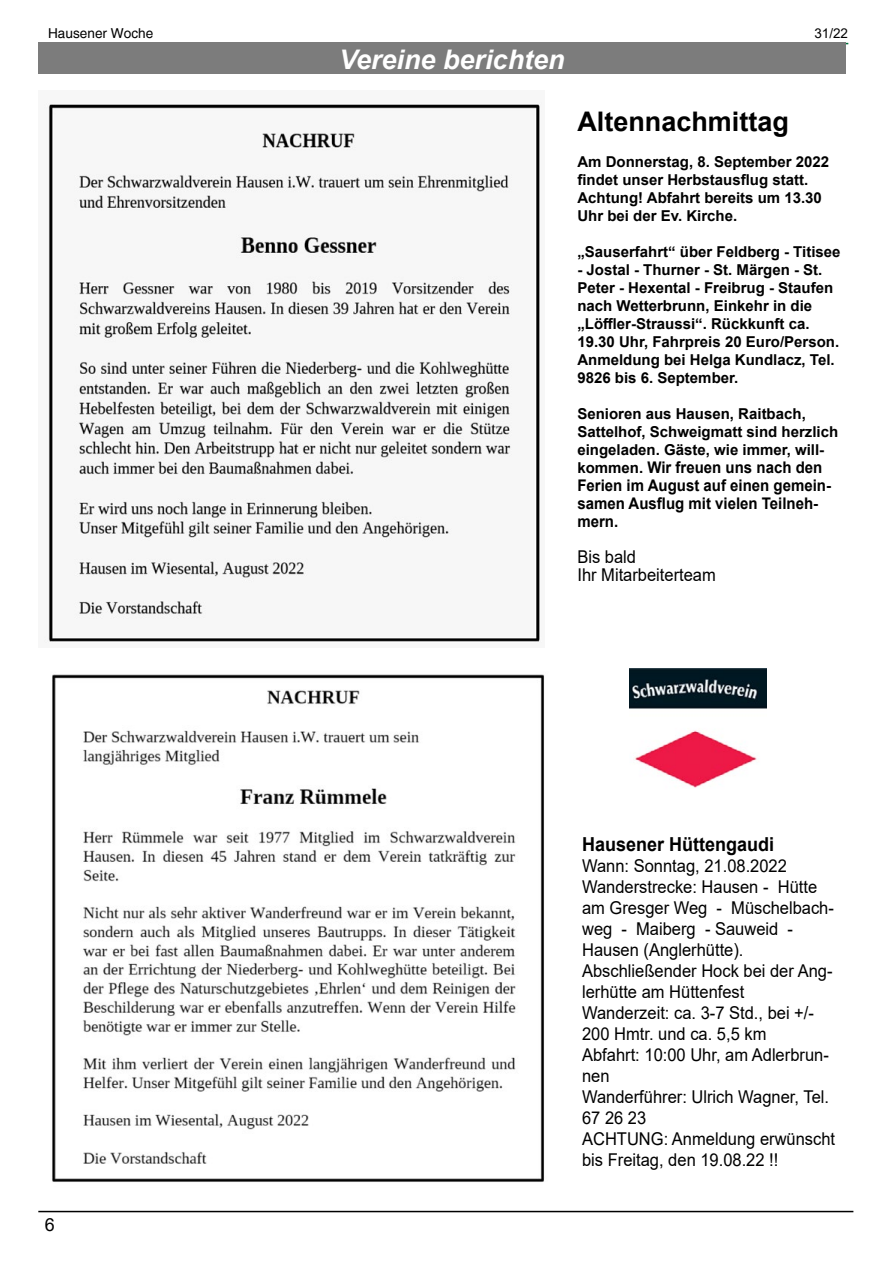
<style>
.page{position:relative;width:893px;height:1263px;background:#fff}
.page>*{position:absolute;margin:0;border:0;box-sizing:border-box;transform-origin:0 0}
.t1{font:italic 700 27px "Arial";color:#fff}
.t2{font:700 27px "Arial";color:#000}
.t3{font:700 19.2px "Arial";color:#000;scale:.93 1}
.t4{font:18px "Arial";color:#000}
.t5{font:17.7px/21px "Arial";color:#000;scale:.93 1}
.t6{font:700 16.05px/18px "Arial";color:#000;scale:.93 1}
.t7{font:700 15px/18px "Arial";color:#000}
.t8{font:13.65px "Helvetica";color:#000}
.t9{font:13.5px "Arial";color:#000}
.s1{font-size:15px}
</style>
<div class="page">
<hr style="left:38px;top:1211px;width:815px;height:1px;background:#000">
<svg style="left:47px;top:42px;width:802px;height:3px"></svg>
<div style="left:38px;top:43px;width:808px;height:31px;background:#7c7c7c"></div>
<img style="left:44px;top:103px;width:496px;height:540px">
<img style="left:52px;top:674px;width:493px;height:508px">
<img style="left:629px;top:669px;width:137px;height:119px">
<p class="t8" style="left:48px;top:25px;width:107px">Hausener Woche</p>
<p class="t4" style="left:45px;top:1213px;width:12px">6</p>
<h1 class="t1" style="left:339px;top:41px;width:227px">Vereine berichten</h1>
<p class="t9" style="left:814px;top:24px;width:35px">31/22</p>
<h1 class="t2" style="left:577px;top:102px;width:213px">Altennachmittag</h1>
<p class="t7" style="left:577px;top:153px;width:253px">Am Donnerstag, 8. September 2022 findet unser Herbstausflug statt.<br>Achtung! Abfahrt bereits um 13.30<br>Uhr bei der Ev. Kirche.</p>
<p class="t7" style="left:577px;top:243px;width:265px">„Sauserfahrt“ über Feldberg - Titisee</p>
<p class="t7" style="left:577px;top:261px;width:263px">- Jostal - Thurner - St. Märgen - St.<br>Peter - Hexental - Freibrug - Staufen nach Wetterbrunn, Einkehr in die „Löffler-Straussi“. Rückkunft ca.<br>19.30 Uhr, Fahrpreis 20 Euro/Person.<br>Anmeldung bei Helga Kundlacz, Tel.<br>9826 bis 6. September.</p>
<p class="t7" style="left:577px;top:405px;width:262px">Senioren aus Hausen, Raitbach,<br>Sattelhof, Schweigmatt sind herzlich eingeladen. Gäste, wie immer, will-</p>
<p class="t6" style="left:577px;top:458px;width:274px"><span class="s1">kommen.</span> Wir freuen uns nach den<br>Ferien im August auf einen gemein&shy;samen Ausflug mit vielen Teilneh&shy;mern.</p>
<p class="t5" style="left:577px;top:548px;width:150px;line-height:18px">Bis bald<br>Ihr Mitarbeiterteam</p>
<p class="t3" style="left:582px;top:831px;width:208px">Hausener Hüttengaudi</p>
<p class="t5" style="left:582px;top:855px;width:274px">Wann: Sonntag, 21.08.2022<br>Wanderstrecke: Hausen - Hütte am Gresger Weg - Müschelbach&shy;weg - Maiberg - Sauweid -<br>Hausen (Anglerhütte).<br>Abschließender Hock bei der Ang&shy;lerhütte am Hüttenfest<br>Wanderzeit: ca. 3-7 Std., bei +/-<br>200 Hmtr. und ca. 5,5 km<br>Abfahrt: 10:00 Uhr, am Adlerbrun&shy;nen<br>Wanderführer: Ulrich Wagner, Tel.<br>67 26 23<br>ACHTUNG: Anmeldung erwünscht bis Freitag, den 19.08.22 !!</p>
</div>
